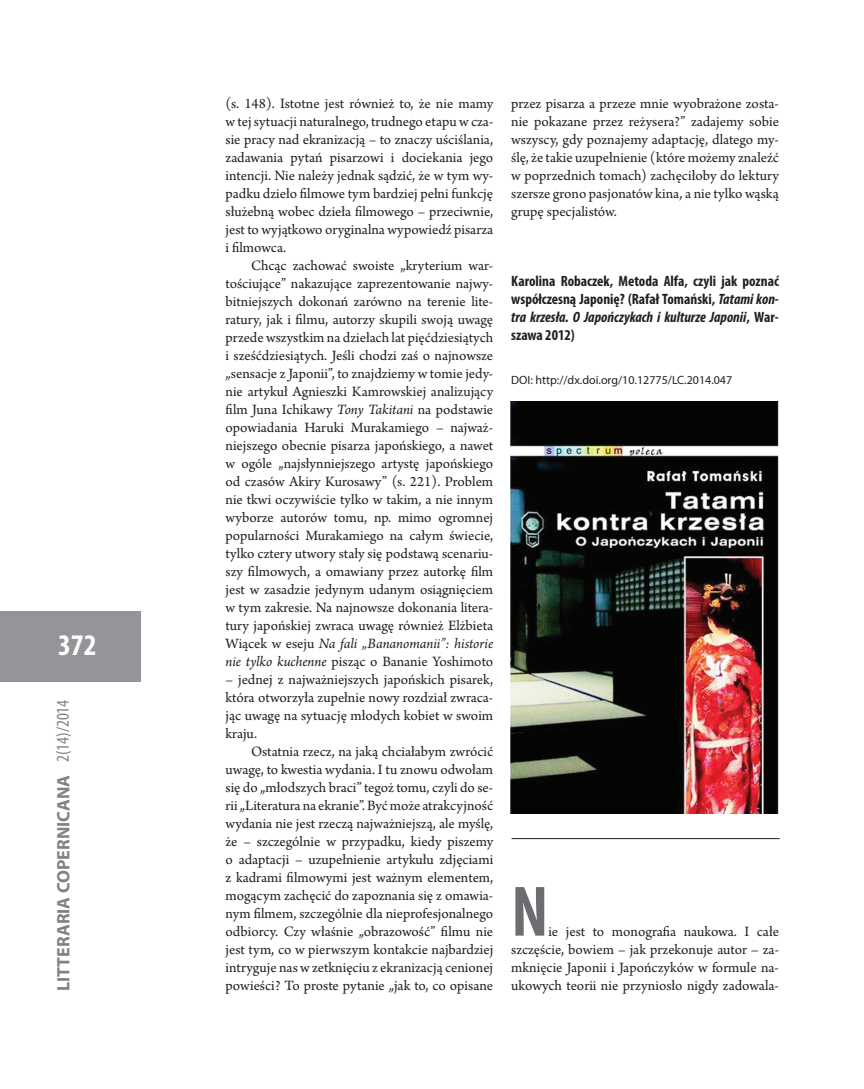
<style>
.page{position:relative;width:864px;height:1089px;background:#fff}
.page>*{position:absolute;margin:0;border:0;box-sizing:border-box;transform-origin:0 0}
.t1{font:700 condensed 72px "Myriad Pro";color:#6c6d70}
.t2{font:700 condensed 30px "Myriad Pro";color:#fff}
.t3{font:700 18px "Myriad Pro";color:#808285}
.t4{font:condensed 18px "Myriad Pro";color:#808285}
.t5{font:15px/18px "Arno Pro";color:#231f20;text-align:justify}
.t6{font:700 condensed 15px/18px "Myriad Pro";color:#231f20;text-align:justify}
.t7{font:12px "Myriad Pro";color:#231f20}
.s1{font-style:italic}
</style>
<div class="page">
<div style="left:0;top:611px;width:140px;height:70px;background:#939598"></div>
<img style="left:510px;top:401px;width:268px;height:413px">
<hr style="left:511px;top:838px;width:268px;height:1px;background:#231f20">
<h2 class="t2" style="left:58px;top:634px;width:40px">372</h2>
<p class="t4" style="left:52px;top:762px;width:64px;rotate:-90deg">2(14)/2014</p>
<p class="t3" style="left:57px;top:991px;width:218px;rotate:-90deg">LITTERARIA COPERNICANA</p>
<p class="t5" style="left:225px;top:96px;width:269px">(s. 148). Istotne jest również to, że nie mamy w tej sytuacji naturalnego, trudnego etapu w cza&shy;sie pracy nad ekranizacją – to znaczy uściślania, zadawania pytań pisarzowi i dociekania jego intencji. Nie należy jednak sądzić, że w tym wy&shy;padku dzieło filmowe tym bardziej pełni funkcję służebną wobec dzieła filmowego – przeciwnie, jest to wyjątkowo oryginalna wypowiedź pisarza i filmowca.</p>
<p class="t5" style="left:225px;top:258px;width:269px;text-indent:26px">Chcąc zachować swoiste „kryterium war&shy;tościujące” nakazujące zaprezentowanie najwy&shy;bitniejszych dokonań zarówno na terenie lite&shy;ratury, jak i filmu, autorzy skupili swoją uwagę przede wszystkim na dziełach lat pięćdziesiątych i sześćdziesiątych. Jeśli chodzi zaś o najnowsze „sensacje z Japonii”, to znajdziemy w tomie jedy&shy;nie artykuł Agnieszki Kamrowskiej analizujący film Juna Ichikawy <span class="s1">Tony Takitani</span> na podstawie opowiadania Haruki Murakamiego – najważ&shy;niejszego obecnie pisarza japońskiego, a nawet w ogóle „najsłynniejszego artystę japońskiego od czasów Akiry Kurosawy” (s. 221). Problem nie tkwi oczywiście tylko w takim, a nie innym wyborze autorów tomu, np. mimo ogromnej popularności Murakamiego na całym świecie, tylko cztery utwory stały się podstawą scenariu&shy;szy filmowych, a omawiany przez autorkę film jest w zasadzie jedynym udanym osiągnięciem w tym zakresie. Na najnowsze dokonania litera&shy;tury japońskiej zwraca uwagę również Elżbieta Wiącek w eseju <span class="s1">Na fali „Bananomanii”: historie nie tylko kuchenne</span> pisząc o Bananie Yoshimoto</p>
<p class="t5" style="left:225px;top:672px;width:269px">– jednej z najważniejszych japońskich pisarek, która otworzyła zupełnie nowy rozdział zwraca&shy;jąc uwagę na sytuację młodych kobiet w swoim kraju.</p>
<p class="t5" style="left:225px;top:744px;width:269px;text-indent:26px">Ostatnia rzecz, na jaką chciałabym zwrócić uwagę, to kwestia wydania. I tu znowu odwołam się do „młodszych braci” tegoż tomu, czyli do se&shy;rii „Literatura na ekranie”. Być może atrakcyjność wydania nie jest rzeczą najważniejszą, ale myślę, że – szczególnie w przypadku, kiedy piszemy o adaptacji – uzupełnienie artykułu zdjęciami z kadrami filmowymi jest ważnym elementem, mogącym zachęcić do zapoznania się z omawia&shy;nym filmem, szczególnie dla nieprofesjonalnego odbiorcy. Czy właśnie „obrazowość” filmu nie jest tym, co w pierwszym kontakcie najbardziej intryguje nas w zetknięciu z ekranizacją cenionej powieści? To proste pytanie „jak to, co opisane</p>
<p class="t5" style="left:511px;top:96px;width:269px">przez pisarza a przeze mnie wyobrażone zosta&shy;nie pokazane przez reżysera?” zadajemy sobie wszyscy, gdy poznajemy adaptację, dlatego my&shy;ślę, że takie uzupełnienie (które możemy znaleźć w poprzednich tomach) zachęciłoby do lektury szersze grono pasjonatów kina, a nie tylko wąską grupę specjalistów.</p>
<p class="t6" style="left:511px;top:274px;width:269px">Karolina Robaczek, Metoda Alfa, czyli jak poznać współczesną Japonię? (Rafał Tomański, <span class="s1">Tatami kon&shy;tra krzesła. O Japończykach i kulturze Japonii</span>, War&shy;szawa 2012)</p>
<p class="t7" style="left:511px;top:375px;width:222px">DOI: http://dx.doi.org/10.12775/LC.2014.047</p>
<h1 class="t1" style="left:511px;top:886px;width:39px">N</h1>
<p class="t5" style="left:511px;top:923px;width:269px;text-indent:37px">ie jest to monografia naukowa. I całe szczęście, bowiem – jak przekonuje autor – za&shy;mknięcie Japonii i Japończyków w formule na&shy;ukowych teorii nie przyniosło nigdy zadowala-</p>
</div>
